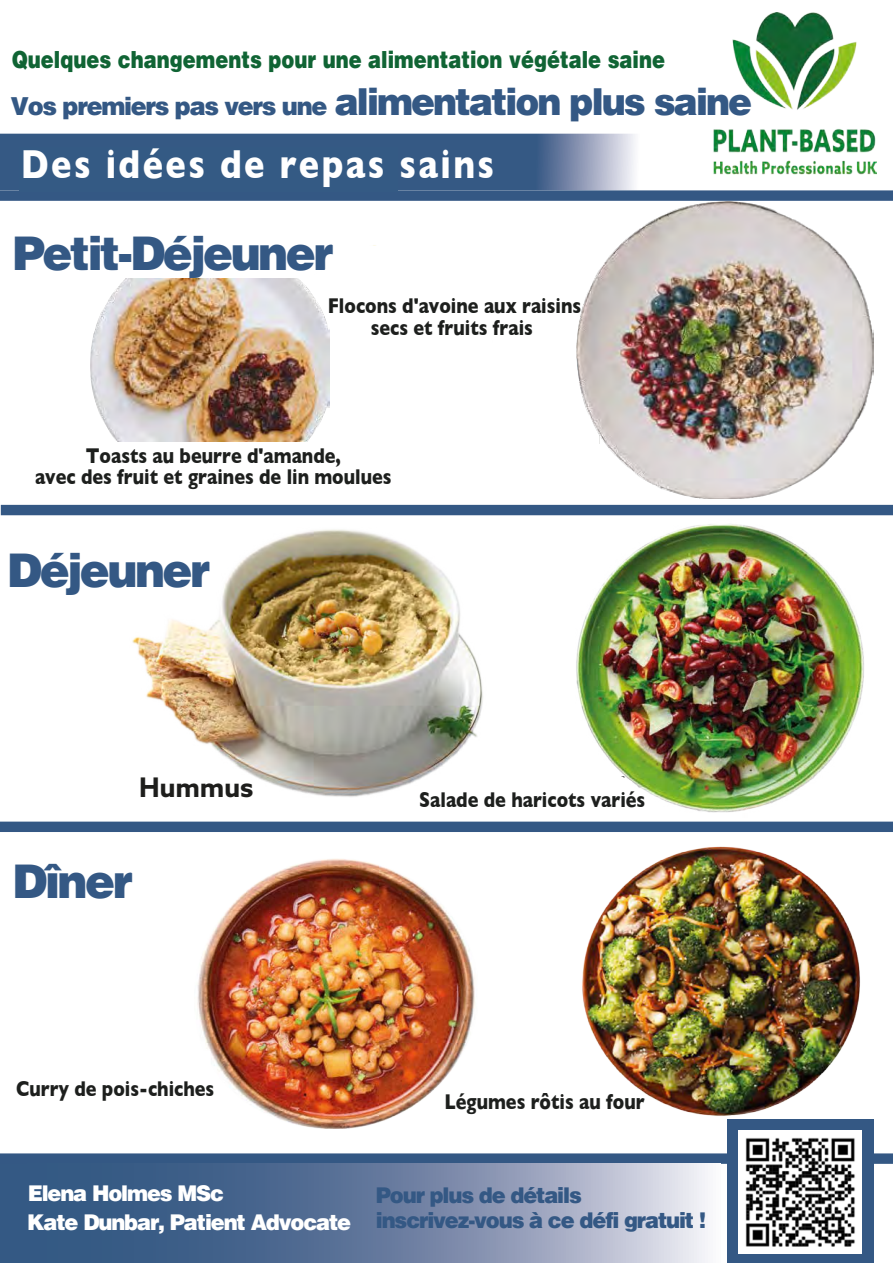
<style>
.page{position:relative;width:893px;height:1263px;background:#fff}
.page>*{position:absolute;margin:0;border:0;box-sizing:border-box;transform-origin:0 0}
.t1{font:900 52.5px "Loos Normal";letter-spacing:-.01em;color:#345884}
.t2{font:900 50.25px "Loos Normal";letter-spacing:-.01em;color:#345884}
.t3{font:900 47.1px "Azo Sans";letter-spacing:.075em;color:#106434;scale:.83 1}
.t4{font:900 46.5px "Helvetica LT";letter-spacing:-.055em;color:#345884}
.t5{font:700 41.25px "Gill Sans";letter-spacing:.075em;color:#fff;scale:.83 1}
.t6{font:italic 700 36px "Azo Sans";letter-spacing:-.01em;color:#345884}
.t7{font:700 27px "Azo Sans";letter-spacing:-.01em;color:#1e1e1c}
.t8{font:900 25.5px/30.6px "Loos Normal";letter-spacing:-.01em;color:#345884}
.t9{font:900 24.75px "Helvetica LT";letter-spacing:-.055em;color:#345884}
.t10{font:900 23.55px "Helvetica LT";color:#106434;scale:.83 1}
.t11{font:700 21.75px/21.6px "Gill Sans";color:#1d1f1d;text-align:center;scale:.83 1}
.t12{font:900 21.75px/25.2px "Helvetica LT";letter-spacing:-.055em;color:#345884}
.t13{font:900 21.75px/29.4px "Helvetica LT";letter-spacing:-.055em;color:#fff}
.s1{font-size:37.2px}
</style>
<div class="page">
<img style="left:197px;top:858px;width:278px;height:271px">
<img style="left:582px;top:846px;width:278px;height:270px">
<svg style="left:0;top:134px;width:635px;height:56px;background:#506d94"></svg>
<img style="left:713px;top:12px;width:163px;height:163px">
<div style="left:1px;top:505px;width:892px;height:10px;background:#345884"></div>
<div style="left:0;top:822px;width:893px;height:10px;background:#345884"></div>
<img style="left:576px;top:515px;width:290px;height:298px">
<div style="left:0;top:190px;width:893px;height:11px;background:#345884"></div>
<div style="left:0;top:1160px;width:714px;height:103px;background:#365a84"></div>
<div style="left:0;top:1153px;width:893px;height:11px;background:#345884"></div>
<div style="left:727px;top:1119px;width:146px;height:144px;background:#345884"></div>
<img style="left:739px;top:1131px;width:123px;height:123px">
<img style="left:132px;top:529px;width:351px;height:268px">
<div style="left:20px;top:147px;width:378px;height:44px;background:#345a84"></div>
<svg style="left:197px;top:1164px;width:517px;height:99px;background:#8695b2"></svg>
<div style="left:14px;top:539px;width:202px;height:48px;background:#fff"></div>
<div style="left:20px;top:850px;width:201px;height:47px;background:#fff"></div>
<img style="left:90px;top:279px;width:239px;height:163px">
<img style="left:576px;top:202px;width:297px;height:296px">
<svg style="left:472px;top:768px;width:160px;height:39px"></svg>
<div style="left:79px;top:1051px;width:131px;height:75px;background:#fff"></div>
<div style="left:482px;top:1061px;width:124px;height:65px;background:#fff"></div>
<div style="left:593px;top:1102px;width:65px;height:24px;background:#fff"></div>
<h3 class="t3" style="left:20px;top:14px;width:696px">Healthy Plant Based Swaps</h3>
<h2 class="t2" style="left:351px;top:68px;width:354px">Healthier Diet</h2>
<h3 class="t5" style="left:21px;top:132px;width:451px">H althy meal ideas</h3>
<p class="t10" style="left:12px;top:44px;width:789px">Quelques changements pour une alimentation végétale saine</p>
<p class="t9" style="left:10px;top:90px;width:743px">Vos premiers pas vers une <span class="s1">alimentation plus saine</span></p>
<h3 class="t6" style="left:19px;top:86px;width:321px">Getting started to a</h3>
<h3 class="t5" style="left:21px;top:131px;width:572px">Des idées de repas sains</h3>
<h1 class="t1" style="left:22px;top:209px;width:271px">Breakfast</h1>
<h3 class="t4" style="left:12px;top:223px;width:322px">Petit-Déjeuner</h3>
<p class="t11" style="left:328px;top:294px;width:307px">Flocons d'avoine aux raisins secs et fruits frais</p>
<p class="t11" style="left:35px;top:444px;width:431px">Toasts au beurre d'amande,<br>avec des fruit et graines de lin moulues</p>
<p class="t7" style="left:122px;top:446px;width:158px">baked beans</p>
<h1 class="t1" style="left:22px;top:524px;width:159px">Lunch</h1>
<h3 class="t4" style="left:7px;top:540px;width:205px">Déjeuner</h3>
<p class="t7" style="left:139px;top:769px;width:116px">Hummus</p>
<p class="t7" style="left:493px;top:769px;width:135px">Bean salad</p>
<p class="t11" style="left:419px;top:788px;width:274px">Salade de haricots variés</p>
<h1 class="t1" style="left:22px;top:840px;width:177px">Dinner</h1>
<h3 class="t4" style="left:12px;top:850px;width:122px">Dîner</h3>
<p class="t7" style="left:92px;top:1061px;width:117px">Chickpea</p>
<p class="t11" style="left:16px;top:1077px;width:240px">Curry de pois-chiches</p>
<p class="t11" style="left:444px;top:1090px;width:243px">Légumes rôtis au four</p>
<p class="t7" style="left:482px;top:1088px;width:138px">vegetables</p>
<p class="t8" style="left:427px;top:1174px;width:289px">To learn more,<br>join this free challenge</p>
<p class="t13" style="left:27px;top:1178px;width:326px">Elena Holmes MSc<br>Kate Dunbar, Patient Advocate</p>
<p class="t12" style="left:376px;top:1181px;width:332px">Pour plus de détails inscrivez-vous à ce défi gratuit !</p>
</div>
